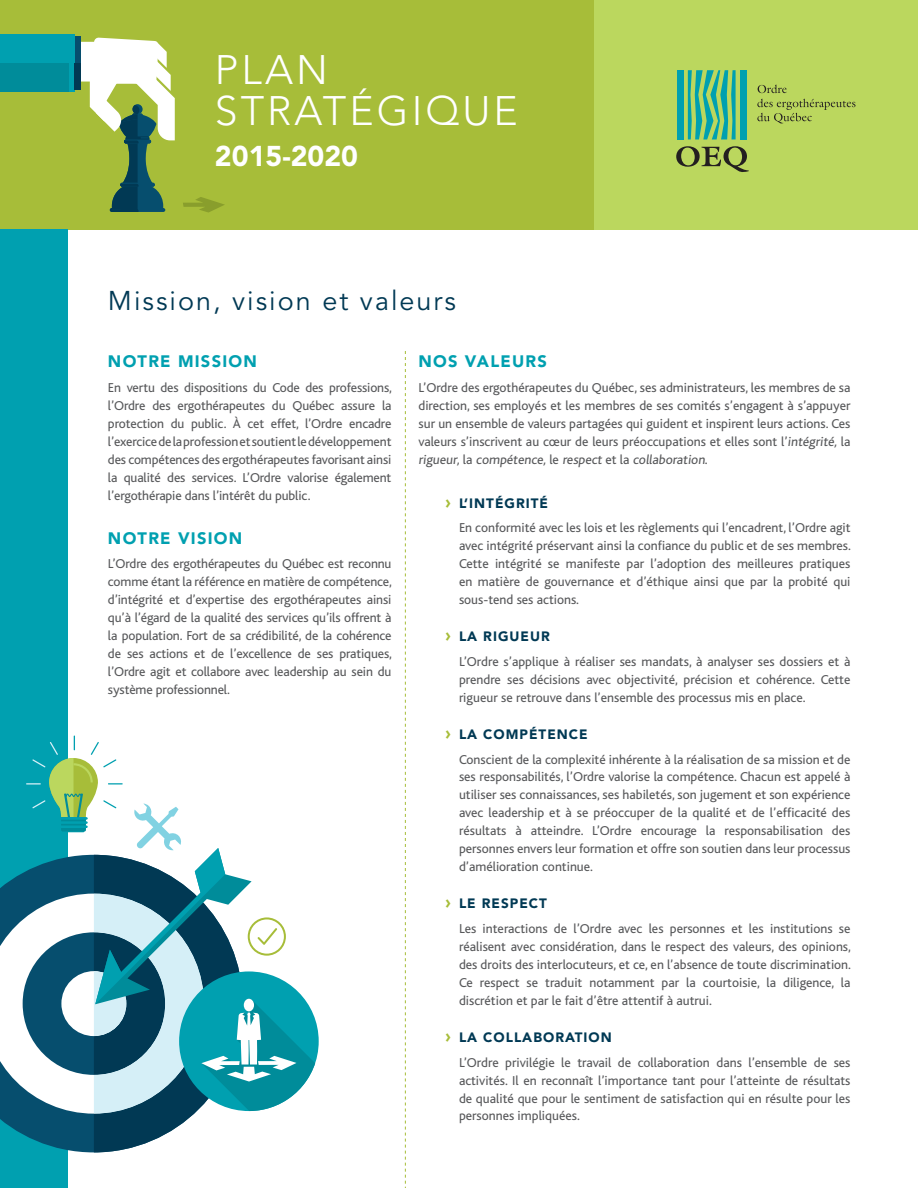
<style>
.page{position:relative;width:918px;height:1188px;background:#fff}
.page>*{position:absolute;margin:0;border:0;box-sizing:border-box;transform-origin:0 0}
.t1{font:300 40.95px/41px "Avenir";letter-spacing:.075em;color:#fff}
.t2{font:900 28.5px "Avenir";color:#fff}
.t3{font:27px "Avenir";letter-spacing:.075em;color:#013954}
.t4{font:900 16.5px "Avenir";letter-spacing:.075em;color:#00a0b0}
.t5{font:13.5px/18px "Bliss";color:#57585a;text-align:justify}
.t6{font:900 13.5px "Avenir";letter-spacing:.075em;color:#013954}
.s1{font-size:18px;color:#a7bd39}
</style>
<div class="page">
<div style="left:0;top:0;width:594px;height:230px;background:#a7bd39"></div>
<div style="left:594px;top:0;width:324px;height:230px;background:#bbd75e"></div>
<div style="left:0;top:230px;width:67px;height:958px;background:#00a0b0"></div>
<svg style="left:74px;top:36px;width:7px;height:2px"></svg>
<div style="left:0;top:34px;width:74px;height:58px;background:#00a0b0"></div>
<svg style="left:0;top:38px;width:175px;height:174px"></svg>
<svg style="left:183px;top:197px;width:42px;height:16px"></svg>
<div style="left:740px;top:70px;width:6px;height:70px;background:#00a0b0"></div>
<div style="left:677px;top:70px;width:7px;height:70px;background:#00a0b0"></div>
<svg style="left:688px;top:70px;width:48px;height:70px"></svg>
<svg style="left:676px;top:146px;width:73px;height:26px"></svg>
<svg style="left:758px;top:85px;width:29px;height:8px"></svg>
<svg style="left:757px;top:99px;width:98px;height:25px"></svg>
<svg style="left:0;top:871px;width:94px;height:281px;fill:#064e6e"></svg>
<svg style="left:0;top:894px;width:26px;height:220px;background:#a8c1cc"></svg>
<svg style="left:94px;top:1114px;width:100px;height:38px;fill:#013954"></svg>
<svg style="left:26px;top:736px;width:289px;height:378px"></svg>
<svg style="left:405px;top:351px;width:1px;height:837px"></svg>
<h1 class="t1" style="left:215px;top:53px;width:304px">PLAN<br>STRATÉGIQUE</h1>
<h2 class="t2" style="left:215px;top:144px;width:145px">2015-2020</h2>
<h3 class="t3" style="left:108px;top:290px;width:350px">Mission, vision et valeurs</h3>
<p class="t4" style="left:108px;top:355px;width:150px">NOTRE MISSION</p>
<p class="t5" style="left:108px;top:380px;width:286px">En vertu des dispositions du Code des professions, l’Ordre des ergothérapeutes du Québec assure la protection du public. À cet effet, l’Ordre encadre l’exercice de la profession et soutient le développement des compétences des ergothérapeutes favorisant ainsi la qualité des services. L’Ordre valorise également l’ergothérapie dans l’intérêt du public.</p>
<p class="t4" style="left:108px;top:531px;width:136px">NOTRE VISION</p>
<p class="t5" style="left:108px;top:556px;width:286px">L’Ordre des ergothérapeutes du Québec est reconnu comme étant la référence en matière de compétence, d’intégrité et d’expertise des ergothérapeutes ainsi qu’à l’égard de la qualité des services qu’ils offrent à la population. Fort de sa crédibilité, de la cohérence de ses actions et de l’excellence de ses pratiques, l’Ordre agit et collabore avec leadership au sein du système professionnel.</p>
<p class="t4" style="left:418px;top:355px;width:130px">NOS VALEURS</p>
<p class="t5" style="left:418px;top:380px;width:434px">L’Ordre des ergothérapeutes du Québec, ses administrateurs, les membres de sa direction, ses employés et les membres de ses comités s’engagent à s’appuyer sur un ensemble de valeurs partagées qui guident et inspirent leurs actions. Ces valeurs s’inscrivent au cœur de leurs préoccupations et elles sont l’intégrité, la rigueur, la compétence, le respect et la collaboration.</p>
<p class="t6" style="left:445px;top:498px;width:104px"><span class="s1">›</span> L’INTÉGRITÉ</p>
<p class="t5" style="left:459px;top:520px;width:393px">En conformité avec les lois et les règlements qui l’encadrent, l’Ordre agit avec intégrité préservant ainsi la confiance du public et de ses membres.<br>Cette intégrité se manifeste par l’adoption des meilleures pratiques en matière de gouvernance et d’éthique ainsi que par la probité qui sous-tend ses actions.</p>
<p class="t6" style="left:445px;top:631px;width:106px"><span class="s1">›</span> LA RIGUEUR</p>
<p class="t5" style="left:459px;top:654px;width:393px">L’Ordre s’applique à réaliser ses mandats, à analyser ses dossiers et à prendre ses décisions avec objectivité, précision et cohérence. Cette rigueur se retrouve dans l’ensemble des processus mis en place.</p>
<p class="t6" style="left:445px;top:729px;width:144px"><span class="s1">›</span> LA COMPÉTENCE</p>
<p class="t5" style="left:459px;top:751px;width:393px">Conscient de la complexité inhérente à la réalisation de sa mission et de ses responsabilités, l’Ordre valorise la compétence. Chacun est appelé à utiliser ses connaissances, ses habiletés, son jugement et son expérience avec leadership et à se préoccuper de la qualité et de l’efficacité des résultats à atteindre. L’Ordre encourage la responsabilisation des personnes envers leur formation et offre son soutien dans leur processus d’amélioration continue.</p>
<p class="t6" style="left:445px;top:898px;width:103px"><span class="s1">›</span> LE RESPECT</p>
<p class="t5" style="left:459px;top:921px;width:394px">Les interactions de l’Ordre avec les personnes et les institutions se réalisent avec considération, dans le respect des valeurs, des opinions, des droits des interlocuteurs, et ce, en l’absence de toute discrimination.<br>Ce respect se traduit notamment par la courtoisie, la diligence, la discrétion et par le fait d’être attentif à autrui.</p>
<p class="t6" style="left:445px;top:1032px;width:168px"><span class="s1">›</span> LA COLLABORATION</p>
<p class="t5" style="left:459px;top:1054px;width:393px">L’Ordre privilégie le travail de collaboration dans l’ensemble de ses activités. Il en reconnaît l’importance tant pour l’atteinte de résultats de qualité que pour le sentiment de satisfaction qui en résulte pour les personnes impliquées.</p>
</div>
